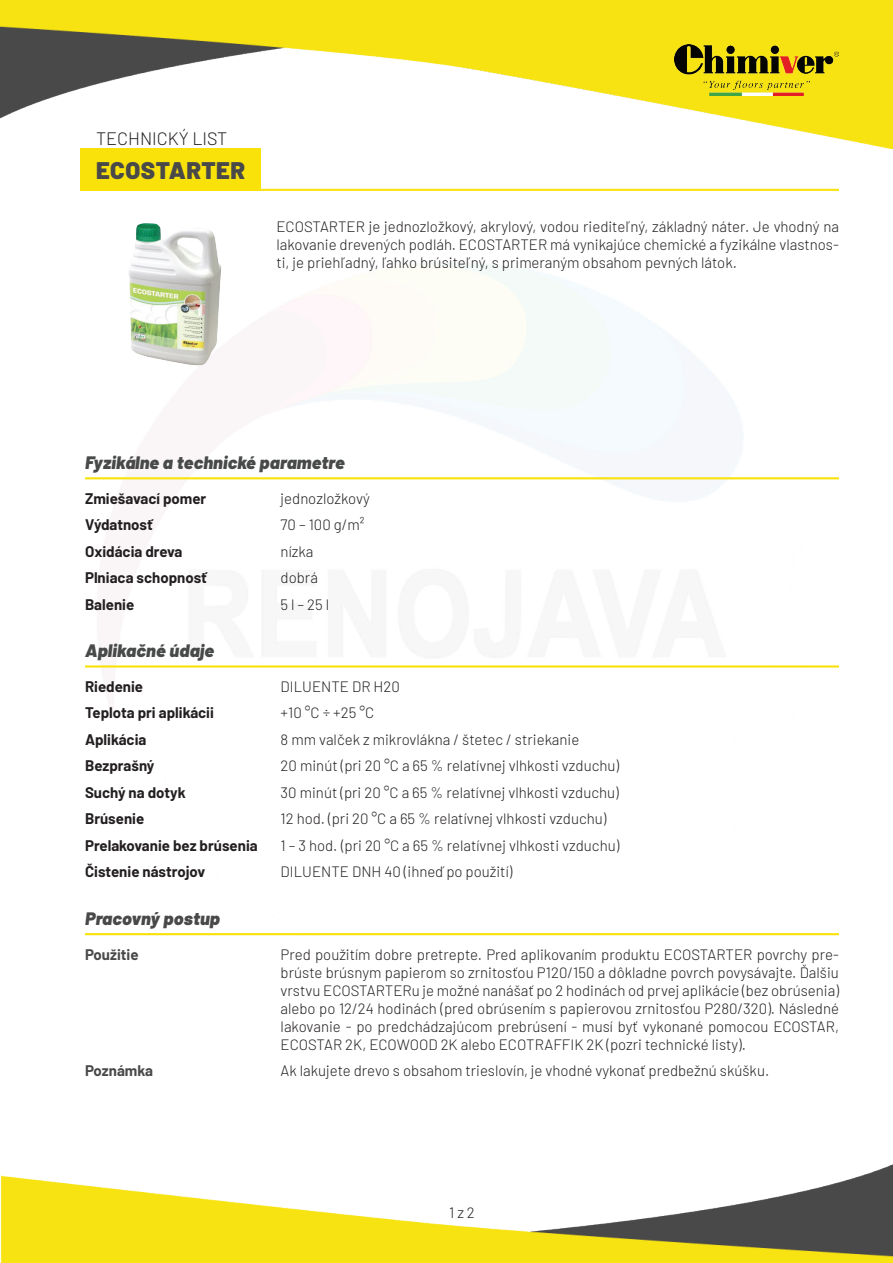
<style>
.page{position:relative;width:893px;height:1263px;background:#fff}
.page>*{position:absolute;margin:0;border:0;box-sizing:border-box;transform-origin:0 0}
.t1{font:900 24px "Barlow";letter-spacing:.02em;color:#494949}
.t2{font:italic 900 18px "Barlow";letter-spacing:.01em;color:#484949}
.t3{font:italic 900 18px "Barlow";letter-spacing:.01em;color:#484948}
.t4{font:300 18px "Barlow";color:#231f20}
.t5{font:300 15px/18px "Barlow";color:#231f20;text-align:justify}
.t6{font:700 15px "Barlow";color:#231f20}
.t7{font:700 15px "Barlow";color:#484948}
.t8{font:700 15px "Barlow";color:#484949}
</style>
<div class="page">
<img style="left:0;top:0;width:893px;height:148px">
<img style="left:0;top:1164px;width:893px;height:99px">
<hr style="left:85px;top:477px;width:754px;height:2px;background:#f8e20a">
<hr style="left:85px;top:665px;width:754px;height:2px;background:#f8e20a">
<hr style="left:85px;top:933px;width:754px;height:2px;background:#f8e20a">
<hr style="left:80px;top:189px;width:759px;height:2px;background:#f8e212">
<img style="left:674px;top:45px;width:165px;height:51px">
<img style="left:128px;top:223px;width:132px;height:151px">
<div style="left:80px;top:148px;width:180px;height:43px;background:#f8e20a"></div>
<p class="t4" style="left:96px;top:125px;width:133px">TECHNICKÝ LIST</p>
<h1 class="t1" style="left:96px;top:152px;width:151px">ECOSTARTER</h1>
<p class="t5" style="left:276px;top:217px;width:564px">ECOSTARTER je jednozložkový, akrylový, vodou riediteľný, základný náter. Je vhodný na lakovanie drevených podláh. ECOSTARTER má vynikajúce chemické a fyzikálne vlastnos&shy;ti, je priehľadný, ľahko brúsiteľný, s primeraným obsahom pevných látok.</p>
<p class="t2" style="left:85px;top:449px;width:261px">Fyzikálne a technické parametre</p>
<p class="t6" style="left:85px;top:487px;width:123px">Zmiešavací pomer</p>
<p class="t5" style="left:281px;top:488px;width:91px">jednozložkový</p>
<p class="t6" style="left:85px;top:514px;width:69px">Výdatnosť</p>
<p class="t5" style="left:281px;top:515px;width:86px">70 – 100 g/m²</p>
<p class="t6" style="left:85px;top:540px;width:99px">Oxidácia dreva</p>
<p class="t5" style="left:281px;top:541px;width:34px">nízka</p>
<p class="t6" style="left:85px;top:567px;width:123px">Plniaca schopnosť</p>
<p class="t5" style="left:281px;top:568px;width:39px">dobrá</p>
<p class="t6" style="left:85px;top:593px;width:51px">Balenie</p>
<p class="t5" style="left:281px;top:594px;width:50px">5 l – 25 l</p>
<p class="t2" style="left:85px;top:637px;width:131px">Aplikačné údaje</p>
<p class="t6" style="left:85px;top:675px;width:60px">Riedenie</p>
<p class="t5" style="left:281px;top:676px;width:121px">DILUENTE DR H20</p>
<p class="t6" style="left:85px;top:702px;width:130px">Teplota pri aplikácii</p>
<p class="t5" style="left:281px;top:703px;width:95px">+10 °C ÷ +25 °C</p>
<p class="t6" style="left:85px;top:728px;width:63px">Aplikácia</p>
<p class="t5" style="left:281px;top:729px;width:300px">8 mm valček z mikrovlákna / štetec / striekanie</p>
<p class="t6" style="left:85px;top:755px;width:71px">Bezprašný</p>
<p class="t5" style="left:281px;top:756px;width:340px">20 minút (pri 20 °C a 65 % relatívnej vlhkosti vzduchu)</p>
<p class="t6" style="left:85px;top:781px;width:102px">Suchý na dotyk</p>
<p class="t5" style="left:281px;top:782px;width:340px">30 minút (pri 20 °C a 65 % relatívnej vlhkosti vzduchu)</p>
<p class="t6" style="left:85px;top:808px;width:61px">Brúsenie</p>
<p class="t5" style="left:281px;top:809px;width:327px">12 hod. (pri 20 °C a 65 % relatívnej vlhkosti vzduchu)</p>
<p class="t6" style="left:85px;top:834px;width:174px">Prelakovanie bez brúsenia</p>
<p class="t5" style="left:281px;top:835px;width:340px">1 – 3 hod. (pri 20 °C a 65 % relatívnej vlhkosti vzduchu)</p>
<p class="t6" style="left:85px;top:861px;width:122px">Čistenie nástrojov</p>
<p class="t5" style="left:281px;top:862px;width:233px">DILUENTE DNH 40 (ihneď po použití)</p>
<p class="t3" style="left:85px;top:904px;width:136px">Pracovný postup</p>
<p class="t7" style="left:85px;top:943px;width:55px">Použitie</p>
<p class="t5" style="left:281px;top:944px;width:560px">Pred použitím dobre pretrepte. Pred aplikovaním produktu ECOSTARTER povrchy pre&shy;brúste brúsnym papierom so zrnitosťou P120/150 a dôkladne povrch povysávajte. Ďalšiu vrstvu ECOSTARTERu je možné nanášať po 2 hodinách od prvej aplikácie (bez obrúsenia) alebo po 12/24 hodinách (pred obrúsením s papierovou zrnitosťou P280/320). Následné lakovanie - po predchádzajúcom prebrúsení - musí byť vykonané pomocou ECOSTAR, ECOSTAR 2K, ECOWOOD 2K alebo ECOTRAFFIK 2K (pozri technické listy).</p>
<p class="t8" style="left:85px;top:1060px;width:69px">Poznámka</p>
<p class="t5" style="left:281px;top:1060px;width:490px">Ak lakujete drevo s obsahom trieslovín, je vhodné vykonať predbežnú skúšku.</p>
<p class="t5" style="left:449px;top:1202px;width:27px">1 z 2</p>
</div>
